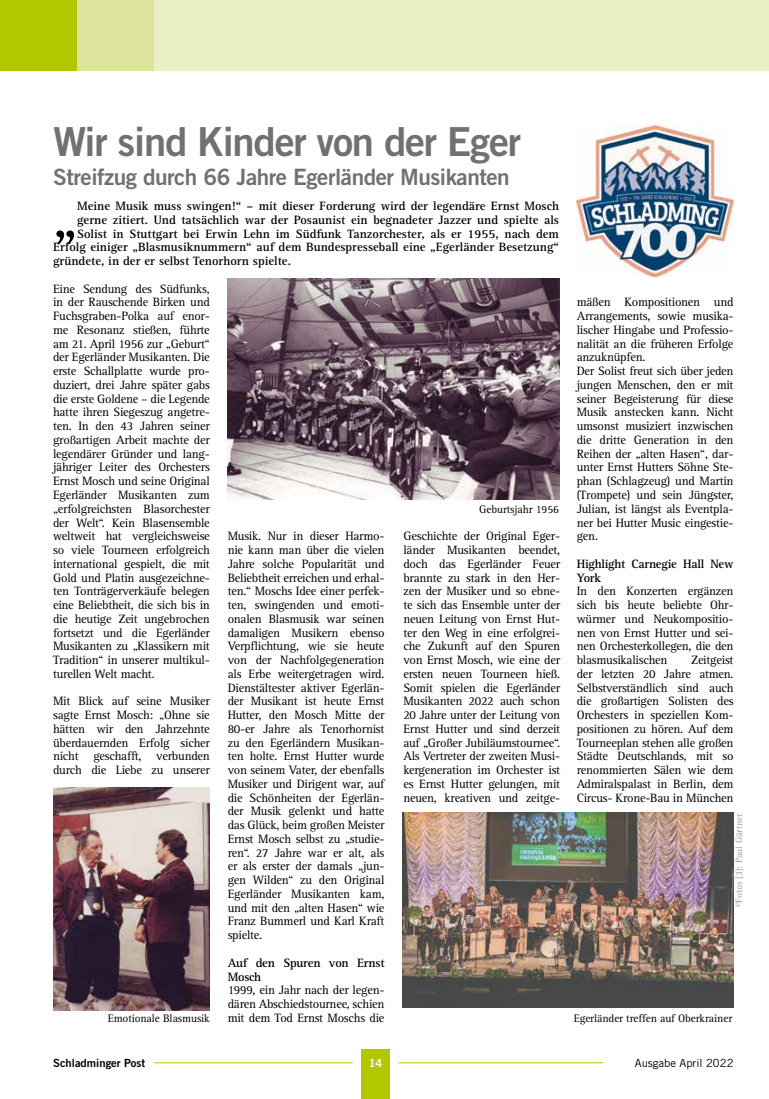
<style>
.page{position:relative;width:769px;height:1099px;background:#fff}
.page>*{position:absolute;margin:0;border:0;box-sizing:border-box;transform-origin:0 0}
.t1{font:700 53.75px "Rotis Serif";color:#000}
.t2{font:40px "Trade Gothic Bold Two";letter-spacing:-.03em;color:#707172}
.t3{font:22.5px "Trade Gothic Bold Two";letter-spacing:-.02em;color:#707172}
.t4{font:12.5px/13.8px "Rotis Serif";letter-spacing:-.02em;color:#000;text-align:justify}
.t5{font:700 12.5px "Rotis Serif";color:#000}
.t6{font:700 12.5px/13.8px "Rotis Serif";letter-spacing:-.02em;color:#000}
.t7{font:11.25px "Rotis Serif";letter-spacing:-.01em;color:#000}
.t8{font:11.25px "Trade Gothic Bold Two";color:#000}
.t9{font:11.25px "Trade Gothic";color:#000}
.t10{font:11.25px "Trade Gothic Bold Two";color:#fff}
.t11{font:9.62px "Rotis Serif";letter-spacing:-.01em;color:#9c9e9f}
</style>
<div class="page">
<div style="left:361px;top:1049px;width:29px;height:49px;background:#b1c800"></div>
<hr style="left:154px;top:1062px;width:199px;height:1px;background:#b1c800">
<hr style="left:399px;top:1062px;width:204px;height:1px;background:#b1c800">
<div style="left:0;top:0;width:77px;height:71px;background:#b1c800"></div>
<div style="left:77px;top:0;width:77px;height:71px;background:#dbe49a"></div>
<div style="left:154px;top:0;width:615px;height:71px;background:#eaefc5"></div>
<img style="left:577px;top:126px;width:156px;height:151px">
<img style="left:228px;top:279px;width:331px;height:220px">
<img style="left:54px;top:787px;width:156px;height:223px">
<img style="left:402px;top:812px;width:331px;height:195px">
<h2 class="t2" style="left:53px;top:117px;width:469px">Wir sind Kinder von der Eger</h2>
<h3 class="t3" style="left:53px;top:162px;width:458px">Streifzug durch 66 Jahre Egerländer Musikanten</h3>
<p class="t5" style="left:77px;top:198px;width:483px">Meine Musik muss swingen!“ – mit dieser Forderung wird der legendäre Ernst Mosch</p>
<p class="t5" style="left:77px;top:212px;width:483px">gerne zitiert. Und tatsächlich war der Posaunist ein begnadeter Jazzer und spielte als</p>
<p class="t5" style="left:77px;top:226px;width:483px">Solist in Stuttgart bei Erwin Lehn im Südfunk Tanzorchester, als er 1955, nach dem</p>
<p class="t5" style="left:53px;top:240px;width:507px">Erfolg einiger „Blasmusiknummern“ auf dem Bundespresseball eine „Egerländer Besetzung“</p>
<p class="t5" style="left:53px;top:253px;width:239px">gründete, in der er selbst Tenorhorn spielte.</p>
<h1 class="t1" style="left:53px;top:188px;width:25px">„</h1>
<p class="t4" style="left:53px;top:282px;width:158px">Eine Sendung des Südfunks, in der Rauschende Birken und Fuchsgraben-Polka auf enor&shy;me Resonanz stießen, führte am 21. April 1956 zur „Geburt“ der Egerländer Musikanten. Die erste Schallplatte wurde pro&shy;duziert, drei Jahre später gabs die erste Goldene – die Legende hatte ihren Siegeszug angetre&shy;ten. In den 43 Jahren seiner großartigen Arbeit machte der legendärer Gründer und lang&shy;jähriger Leiter des Orchesters Ernst Mosch und seine Original Egerländer Musikanten zum „erfolgreichsten Blasorchester der Welt“. Kein Blasensemble weltweit hat vergleichsweise so viele Tourneen erfolgreich international gespielt, die mit Gold und Platin ausgezeichne&shy;ten Tonträgerverkäufe belegen eine Beliebtheit, die sich bis in die heutige Zeit ungebrochen fortsetzt und die Egerländer Musikanten zu „Klassikern mit Tradition“ in unserer multikul&shy;turellen Welt macht.</p>
<p class="t4" style="left:53px;top:694px;width:158px">Mit Blick auf seine Musiker sagte Ernst Mosch: „Ohne sie hätten wir den Jahrzehnte überdauernden Erfolg sicher nicht geschafft, verbunden durch die Liebe zu unserer</p>
<p class="t4" style="left:577px;top:296px;width:158px;text-align:left">mäßen Kompositionen und<br>Arrangements, sowie musika&shy;lischer Hingabe und Professio&shy;nalität an die früheren Erfolge anzuknüpfen.<br>Der Solist freut sich über jeden jungen Menschen, den er mit seiner Begeisterung für diese<br>Musik anstecken kann. Nicht umsonst musiziert inzwischen die dritte Generation in den<br>Reihen der „alten Hasen“, dar&shy;unter Ernst Hutters Söhne Ste&shy;phan (Schlagzeug) und Martin (Trompete) und sein Jüngster,<br>Julian, ist längst als Eventpla&shy;ner bei Hutter Music eingestie&shy;gen.</p>
<p class="t6" style="left:577px;top:557px;width:158px">Highlight Carnegie Hall New<br>York</p>
<p class="t4" style="left:577px;top:584px;width:158px">In den Konzerten ergänzen sich bis heute beliebte Ohr&shy;würmer und Neukompositio&shy;nen von Ernst Hutter und sei&shy;nen Orchesterkollegen, die den blasmusikalischen</p>
<p class="t7" style="left:479px;top:502px;width:81px">Geburtsjahr 1956</p>
<p class="t4" style="left:228px;top:529px;width:158px">Musik. Nur in dieser Harmo&shy;nie kann man über die vielen Jahre solche Popularität und Beliebtheit erreichen und erhal&shy;ten.“ Moschs Idee einer perfek&shy;ten, swingenden und emoti&shy;onalen Blasmusik war seinen damaligen Musikern ebenso Verpflichtung, wie sie heute von der Nachfolgegeneration als Erbe weitergetragen wird.<br>Dienstältester aktiver Egerlän&shy;der Musikant ist heute Ernst Hutter, den Mosch Mitte der 80-er Jahre als Tenorhornist zu den Egerländern Musikan&shy;ten holte. Ernst Hutter wurde von seinem Vater, der ebenfalls Musiker und Dirigent war, auf die Schönheiten der Egerlän&shy;der Musik gelenkt und hatte das Glück, beim großen Meister Ernst Mosch selbst zu „studie&shy;ren“. 27 Jahre war er alt, als er als erster der damals „jun&shy;gen Wilden“ zu den Original Egerländer Musikanten kam, und mit den „alten Hasen“ wie Franz Bummerl und Karl Kraft spielte.</p>
<p class="t6" style="left:228px;top:955px;width:158px">Auf den Spuren von Ernst<br>Mosch</p>
<p class="t4" style="left:228px;top:983px;width:158px">1999, ein Jahr nach der legen&shy;dären Abschiedstournee, schien mit dem Tod Ernst Moschs die</p>
<p class="t4" style="left:403px;top:529px;width:158px">Geschichte der Original Eger&shy;länder Musikanten beendet, doch das Egerländer Feuer brannte zu stark in den Her&shy;zen der Musiker und so ebne&shy;te sich das Ensemble unter der neuen Leitung von Ernst Hut&shy;ter den Weg in eine erfolgrei&shy;che Zukunft auf den Spuren von Ernst Mosch, wie eine der ersten neuen Tourneen hieß.<br>Somit spielen die Egerländer Musikanten 2022 auch schon 20 Jahre unter der Leitung von Ernst Hutter und sind derzeit auf „Großer Jubiläumstournee“.<br>Als Vertreter der zweiten Musi&shy;kergeneration im Orchester ist es Ernst Hutter gelungen, mit neuen, kreativen und zeitge-</p>
<p class="t4" style="left:577px;top:653px;width:158px;text-indent:114px">Zeitgeist der letzten 20 Jahre atmen.<br>Selbstverständlich sind auch die großartigen Solisten des Orchesters in speziellen Kom&shy;positionen zu hören. Auf dem Tourneeplan stehen alle großen Städte Deutschlands, mit so renommierten Sälen wie dem Admiralspalast in Berlin, dem Circus- Krone-Bau in München</p>
<p class="t11" style="left:733px;top:907px;width:95px;rotate:-90deg">©Fotos (3): Paul Gärtner</p>
<p class="t7" style="left:108px;top:1011px;width:104px">Emotionale Blasmusik</p>
<p class="t7" style="left:574px;top:1011px;width:160px">Egerländer treffen auf Oberkrainer</p>
<p class="t8" style="left:53px;top:1056px;width:94px">Schladminger Post</p>
<p class="t10" style="left:369px;top:1056px;width:15px">14</p>
<p class="t9" style="left:635px;top:1056px;width:100px">Ausgabe April 2022</p>
</div>
